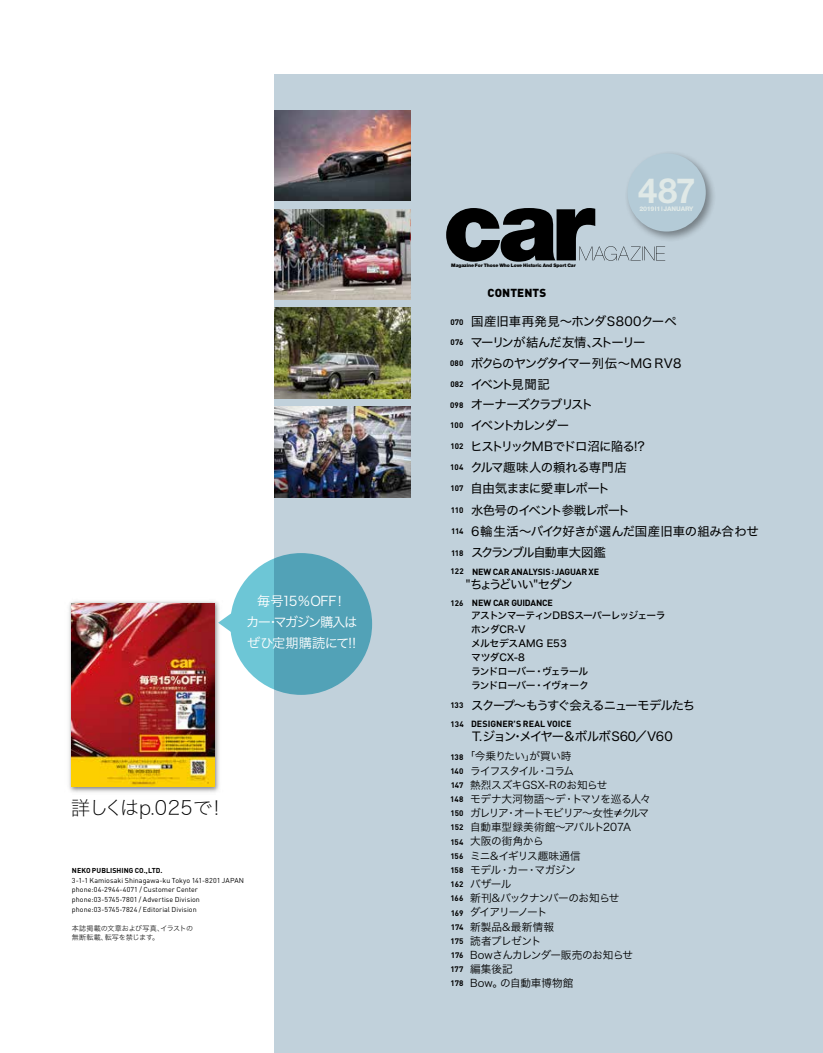
<style>
.page{position:relative;width:823px;height:1053px;background:#fff}
.page>*{position:absolute;margin:0;border:0;box-sizing:border-box;transform-origin:0 0}
.t1{font:700 34.62px "Helvetica Neue LT Std";color:#e0e9e7}
.t2{font:19.5px "Hiragino Sans W1";color:#000}
.t3{font:13.25px/21.2px "Hiragino Sans W3";letter-spacing:-.1em;color:#fff;text-align:center}
.t4{font:12.38px/21.2px "Hiragino Sans W4";letter-spacing:-.05em;color:#000}
.t5{font:12.38px "Hiragino Sans W4";letter-spacing:-.11em;color:#000}
.t6{font:12.38px "Hiragino Sans W4";letter-spacing:-.07em;color:#000}
.t7{font:12.38px "Hiragino Sans W4";letter-spacing:-.09em;color:#000}
.t8{font:12.38px "Hiragino Sans W4";letter-spacing:-.16em;color:#000}
.t9{font:12.38px "Hiragino Sans W4";letter-spacing:-.105em;color:#000}
.t10{font:12.38px "Hiragino Sans W4";letter-spacing:-.12em;color:#000}
.t11{font:900 11.5px "DIN";letter-spacing:.01em;color:#000}
.t12{font:10.62px/14.1px "Hiragino Sans W3";letter-spacing:-.045em;color:#000}
.t13{font:9.75px/14.1px "Hiragino Sans W5";letter-spacing:-.05em;color:#000}
.t14{font:700 8.88px "DIN";letter-spacing:-.005em;color:#000}
.t15{font:700 8.88px "DIN";letter-spacing:-.025em;color:#000}
.t16{font:700 8px/14.1px "DIN";letter-spacing:-.01em;color:#000;text-align:justify}
.t17{font:7.12px/9.8px "DIN";letter-spacing:.01em;color:#000}
.t18{font:7.12px/8.9px "Hiragino Sans W2";letter-spacing:-.02em;color:#000}
.t19{font:700 7.12px "DIN";letter-spacing:.005em;color:#000}
.t20{font:800 6.38px "Helvetica Neue LT Std";letter-spacing:-.02em;color:#e0e9e7}
.t21{font:900 4.75px "Helvetica Neue LT Std";letter-spacing:-.02em;color:#000}
.s1{font-family:"DIN";font-weight:700;font-size:8px}
.s2{font-size:8px}
</style>
<div class="page">
<div style="left:274px;top:74px;width:548px;height:978px;background:#c1d1db"></div>
<img style="left:274px;top:110px;width:136px;height:91px">
<img style="left:274px;top:209px;width:136px;height:91px">
<svg style="left:230px;top:553px;width:142px;height:141px;fill:#52a2b7"></svg>
<svg style="left:233px;top:611px;width:1px;height:23px"></svg>
<img style="left:274px;top:308px;width:136px;height:90px">
<img style="left:274px;top:406px;width:136px;height:91px">
<img style="left:69px;top:601px;width:164px;height:192px">
<img style="left:72px;top:603px;width:142px;height:183px">
<div style="left:624px;top:150px;width:92px;height:92px;background:#000;opacity:.4"></div>
<div style="left:627px;top:153px;width:78px;height:78px;background:#b4cbd7;border-radius:50%"></div>
<svg style="left:446px;top:205px;width:218px;height:57px"></svg>
<svg style="left:615px;top:809px;width:6px;height:8px"></svg>
<p class="t3" style="left:246px;top:589px;width:113px">毎号15%OFF！<br>カー・マガジン購入はぜひ定期購読にて!!</p>
<h2 class="t2" style="left:71px;top:790px;width:157px">詳しくはp.025で！</h2>
<p class="t19" style="left:72px;top:865px;width:92px">NEKO PUBLISHING CO.,LTD.</p>
<p class="t17" style="left:72px;top:875px;width:173px">3-1-1 Kamiosaki Shinagawa-ku Tokyo 141-8201 JAPAN phone:04-2944-4071 / Customer Center phone:03-5745-7801 / Advertise Division phone:03-5745-7824 / Editorial Division</p>
<p class="t18" style="left:72px;top:923px;width:123px">本誌掲載の文章および写真、イラストの無断転載、転写を禁じます。</p>
<p class="t21" style="left:451px;top:262px;width:126px">Magazine For Those Who Love Historic And Sport Car</p>
<p class="t11" style="left:487px;top:285px;width:60px">CONTENTS</p>
<h1 class="t1" style="left:637px;top:169px;width:59px">487</h1>
<p class="t20" style="left:639px;top:205px;width:56px">2019 1 JANUARY</p>
<p class="t4" style="left:450px;top:310px;width:233px;line-height:20.8px"><span class="s1">070</span> 国産旧車再発見〜ホンダS800クーペ<br><span class="s1">076</span> マーリンが結んだ友情、ストーリー<br><span class="s1">080</span> ボクらのヤングタイマー列伝〜MG RV8</p>
<p class="t5" style="left:450px;top:393px;width:144px"><span class="s1">098</span> オーナーズクラブリスト</p>
<p class="t10" style="left:450px;top:373px;width:101px"><span class="s1">082</span> イベント見聞記</p>
<p class="t8" style="left:450px;top:414px;width:120px"><span class="s1">100</span> イベントカレンダー</p>
<p class="t4" style="left:450px;top:434px;width:310px"><span class="s1">102</span> ヒストリックMBでドロ沼に陥る!?<br><sup>104</sup> クルマ趣味人の頼れる専門店<br><sup>107</sup> 自由気ままに愛車レポート<br><span class="s1">110</span> 水色号のイベント参戦レポート<br><sup>114</sup> 6輪生活〜バイク好きが選んだ国産旧車の組み合わせ</p>
<p class="t7" style="left:450px;top:541px;width:156px"><span class="s1">118</span> スクランブル自動車大図鑑</p>
<p class="t14" style="left:450px;top:565px;width:150px"><span class="s2">122</span> NEW CAR ANALYSIS:JAGUAR XE</p>
<p class="t9" style="left:465px;top:573px;width:108px">"ちょうどいい"セダン</p>
<p class="t15" style="left:450px;top:597px;width:104px"><span class="s2">126</span> NEW CAR GUIDANCE</p>
<p class="t13" style="left:471px;top:607px;width:196px">アストンマーティンDBSスーパーレッジェーラホンダCR-V<br>メルセデスAMG E53<br>マツダCX-8<br>ランドローバー・ヴェラール<br>ランドローバー・イヴォーク</p>
<p class="t5" style="left:450px;top:694px;width:246px"><span class="s1">133</span> スクープ〜もうすぐ会えるニューモデルたち</p>
<p class="t14" style="left:450px;top:718px;width:122px"><span class="s2">134</span> DESIGNER'S REAL VOICE</p>
<p class="t6" style="left:470px;top:725px;width:204px">Ｔ.ジョン・メイヤー&amp;ボルボS60／V60</p>
<p class="t16" style="left:450px;top:749px;width:15px">138<br>140<br>147<br>148<br>150<br>152<br>154<br>156<br>158<br>162<br>166<br>169<br>174<br>175<br>176<br>177<br>178</p>
<p class="t12" style="left:470px;top:762px;width:182px">ライフスタイル・コラム<br>熱烈スズキGSX-Rのお知らせ<br>モデナ大河物語〜デ・トマソを巡る人々ガレリア・オートモビリア〜女性＝クルマ自動車型録美術館〜アバルト207A<br>大阪の街角から<br>ミニ&amp;イギリス趣味通信<br>モデル・カー・マガジン<br>バザール<br>新刊&amp;バックナンバーのお知らせ<br>ダイアリーノート<br>新製品&amp;最新情報<br>読者プレゼント<br>Bowさんカレンダー販売のお知らせ<br>編集後記<br>Bow。の自動車博物館</p>
<p class="t12" style="left:464px;top:748px;width:108px">「今乗りたい」が買い時</p>
</div>
